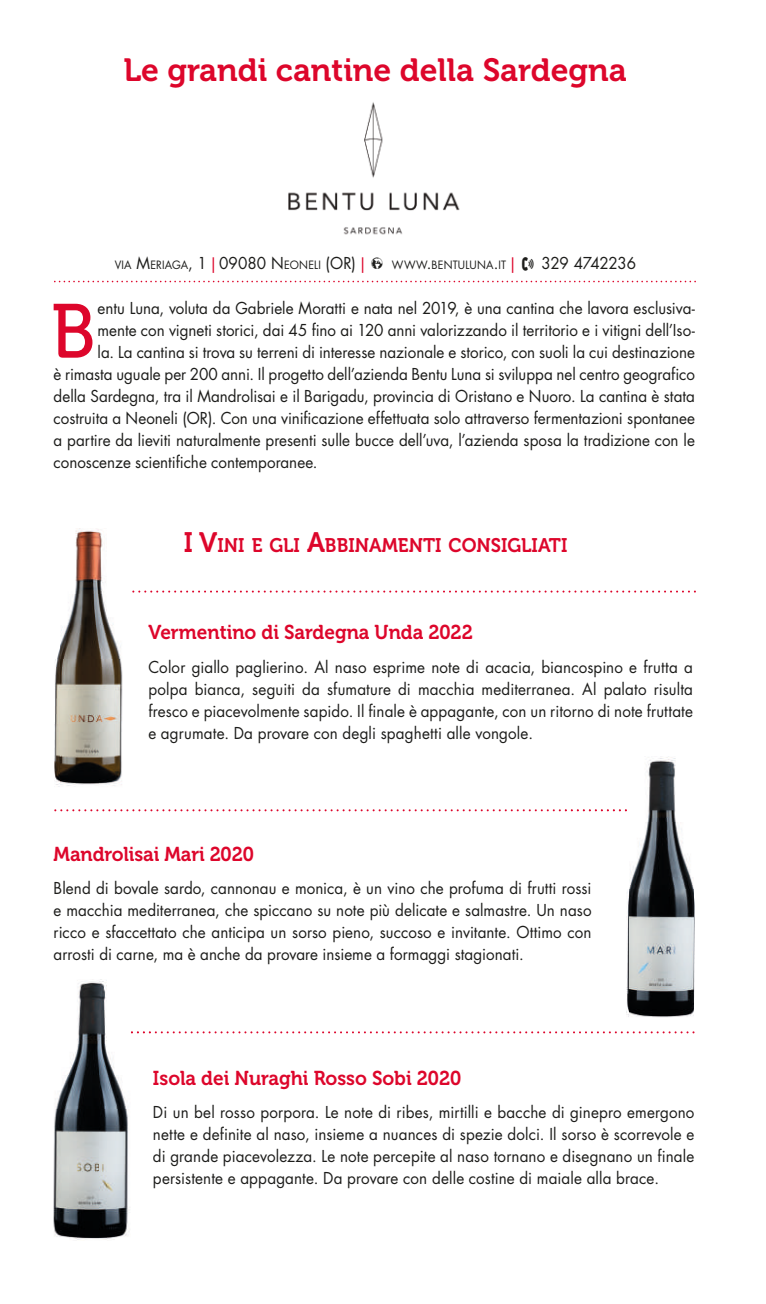
<style>
.page{position:relative;width:766px;height:1304px;background:#fff}
.page>*{position:absolute;margin:0;border:0;box-sizing:border-box;transform-origin:0 0}
.t1{font:76.4px "Museo 500";color:#dd062b;scale:.95 1}
.t2{font:32px "Museo 700";color:#dd062b}
.t3{font:20px "Museo 700";color:#dd062b;scale:.95 1}
.t4{font:19.6px "Museo 700";color:#dd062b;scale:.95 1}
.t5{font:16px/22px "Futura Std";color:#1d1d1b;text-align:justify;scale:.95 1}
.t6{font:16px "Futura Std";letter-spacing:-.02em;color:#1d1d1b;scale:.95 1}
.t7{font:11.2px "Futura Std";letter-spacing:.015em;color:#1d1d1b;scale:.95 1}
.s1{font-size:16px}
.s2{font-family:"Univers LT Std";font-size:15.6px;color:#dd062b}
.s3{font-family:"GRH FONT2012";font-size:16px}
.s4{font-size:28px}
</style>
<div class="page">
<svg style="left:132px;top:591px;width:563px;height:2px"></svg>
<svg style="left:54px;top:281px;width:641px;height:1px"></svg>
<img style="left:288px;top:102px;width:172px;height:133px">
<img style="left:54px;top:529px;width:69px;height:258px">
<img style="left:565px;top:756px;width:130px;height:262px">
<svg style="left:54px;top:809px;width:572px;height:2px"></svg>
<img style="left:53px;top:979px;width:98px;height:261px">
<svg style="left:131px;top:1031px;width:563px;height:2px"></svg>
<h2 class="t2" style="left:123px;top:53px;width:504px">Le grandi cantine della Sardegna</h2>
<p class="t7" style="left:115px;top:258px;width:422px">VIA <span class="s1">M</span>ERIAGA<span class="s1">, 1</span> <span class="s2">|</span> <span class="s1">09080 N</span>EONELI <span class="s1">(OR)</span> <span class="s2">|</span> <span class="s3">6</span> WWW<span class="s1">.</span>BENTULUNA<span class="s1">.</span>IT <span class="s2">|</span></p>
<p class="t6" style="left:541px;top:253px;width:101px">329 4742236</p>
<h1 class="t1" style="left:51px;top:290px;width:49px">B</h1>
<p class="t5" style="left:97px;top:297px;width:630px">entu Luna, voluta da Gabriele Moratti e nata nel 2019, è una cantina che lavora esclusiva-</p>
<p class="t5" style="left:97px;top:319px;width:630px">mente con vigneti storici, dai 45 fino ai 120 anni valorizzando il territorio e i vitigni dell’Iso-</p>
<p class="t5" style="left:97px;top:341px;width:630px">la. La cantina si trova su terreni di interesse nazionale e storico, con suoli la cui destinazione</p>
<p class="t5" style="left:54px;top:363px;width:676px">è rimasta uguale per 200 anni. Il progetto dell’azienda Bentu Luna si sviluppa nel centro geografico</p>
<p class="t5" style="left:54px;top:385px;width:676px">della Sardegna, tra il Mandrolisai e il Barigadu, provincia di Oristano e Nuoro. La cantina è stata</p>
<p class="t5" style="left:54px;top:407px;width:676px">costruita a Neoneli (OR). Con una vinificazione effettuata solo attraverso fermentazioni spontanee</p>
<p class="t5" style="left:54px;top:429px;width:676px">a partire da lieviti naturalmente presenti sulle bucce dell’uva, l’azienda sposa la tradizione con le</p>
<p class="t5" style="left:54px;top:451px;width:279px">conoscenze scientifiche contemporanee.</p>
<p class="t4" style="left:184px;top:534px;width:405px"><span class="s4">I V</span>INI E GLI <span class="s4">A</span>BBINAMENTI CONSIGLIATI</p>
<p class="t3" style="left:148px;top:621px;width:343px">Vermentino di Sardegna Unda 2022</p>
<p class="t5" style="left:148px;top:656px;width:574px">Color giallo paglierino. Al naso esprime note di acacia, biancospino e frutta a polpa bianca, seguiti da sfumature di macchia mediterranea. Al palato risulta fresco e piacevolmente sapido. Il finale è appagante, con un ritorno di note fruttate e agrumate. Da provare con degli spaghetti alle vongole.</p>
<p class="t3" style="left:54px;top:843px;width:212px">Mandrolisai Mari 2020</p>
<p class="t5" style="left:54px;top:877px;width:567px">Blend di bovale sardo, cannonau e monica, è un vino che profuma di frutti rossi e macchia mediterranea, che spiccano su note più delicate e salmastre. Un naso ricco e sfaccettato che anticipa un sorso pieno, succoso e invitante. Ottimo con arrosti di carne, ma è anche da provare insieme a formaggi stagionati.</p>
<p class="t3" style="left:153px;top:1067px;width:326px">Isola dei Nuraghi Rosso Sobi 2020</p>
<p class="t5" style="left:153px;top:1101px;width:571px">Di un bel rosso porpora. Le note di ribes, mirtilli e bacche di ginepro emergono nette e definite al naso, insieme a nuances di spezie dolci. Il sorso è scorrevole e di grande piacevolezza. Le note percepite al naso tornano e disegnano un finale persistente e appagante. Da provare con delle costine di maiale alla brace.</p>
</div>
